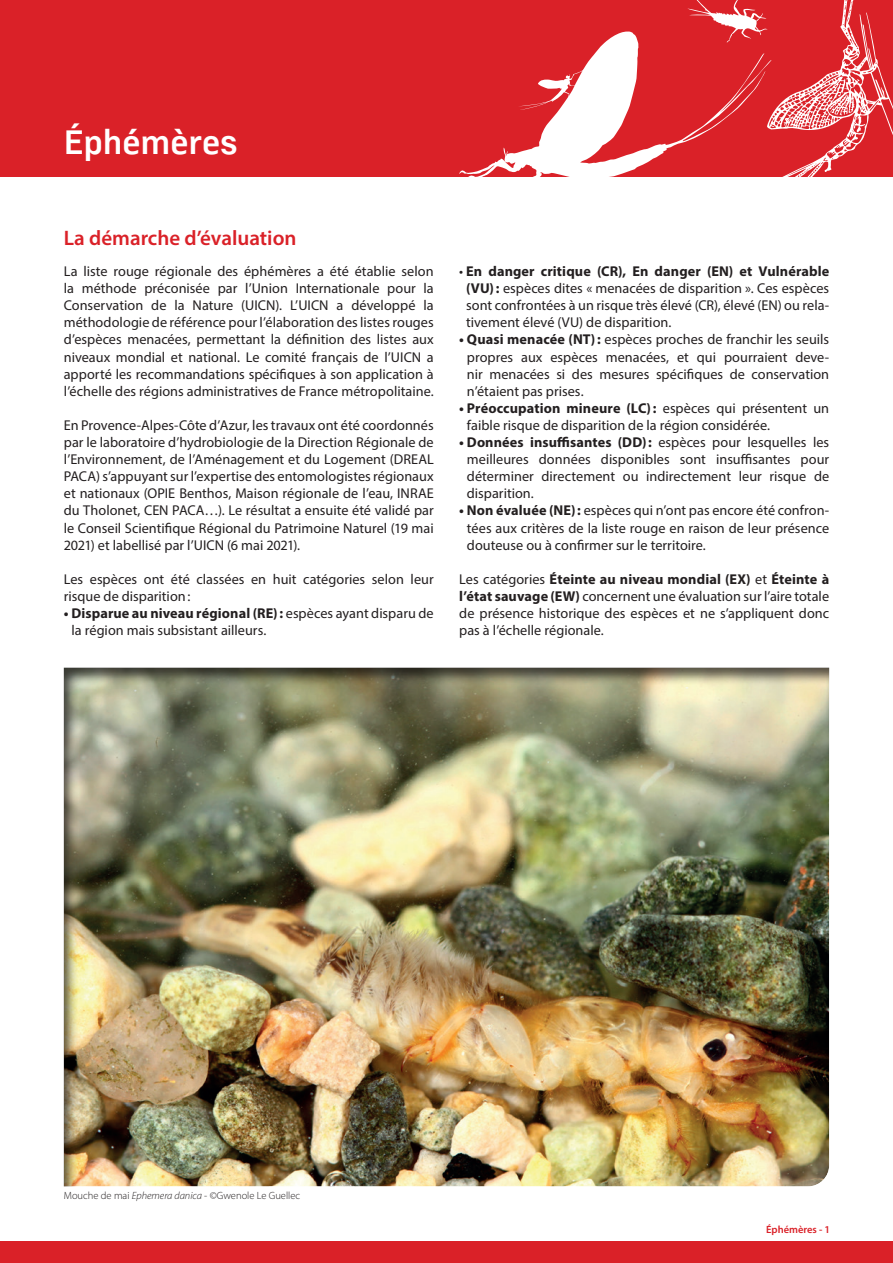
<style>
.page{position:relative;width:893px;height:1263px;background:#fff}
.page>*{position:absolute;margin:0;border:0;box-sizing:border-box;transform-origin:0 0}
.t1{font:600 33px "Margin MVB";color:#fff}
.t2{font:600 21px "Myriad Pro";color:#da2128}
.t3{font:14.25px/17.1px "Myriad Pro";color:#231f20;text-align:justify}
.t4{font:300 10.5px "Myriad Pro";color:#231f20}
.t5{font:600 10.5px "Myriad Pro";color:#da2128}
.s1{font-weight:700}
.s2{font-style:italic}
</style>
<div class="page">
<div style="left:0;top:0;width:893px;height:176px;background:#da2128"></div>
<svg style="left:459px;top:31px;width:313px;height:146px"></svg>
<svg style="left:518px;top:69px;width:66px;height:41px"></svg>
<svg style="left:687px;top:0;width:206px;height:176px"></svg>
<div style="left:0;top:1242px;width:893px;height:21px;background:#da2128"></div>
<div style="left:63px;top:666px;width:767px;height:521px;background:#231f20;opacity:.75"></div>
<h1 class="t1" style="left:64px;top:118px;width:175px">Éphémères</h1>
<h2 class="t2" style="left:64px;top:225px;width:234px">La démarche d’évaluation</h2>
<p class="t3" style="left:64px;top:262px;width:371px">La liste rouge régionale des éphémères a été établie selon la méthode préconisée par l’Union Internationale pour la Conservation de la Nature (UICN). L’UICN a développé la méthodologie de référence pour l’élaboration des listes rouges d’espèces menacées, permettant la définition des listes aux niveaux mondial et national. Le comité français de l’UICN a apporté les recommandations spécifiques à son application à l’échelle des régions administratives de France métropolitaine.</p>
<p class="t3" style="left:64px;top:416px;width:371px">En Provence-Alpes-Côte d’Azur, les travaux ont été coordonnés par le laboratoire d’hydrobiologie de la Direction Régionale de l’Environnement, de l’Aménagement et du Logement (DREAL PACA) s’appuyant sur l’expertise des entomologistes régionaux et nationaux (OPIE Benthos, Maison régionale de l’eau, INRAE du Tholonet, CEN PACA…). Le résultat a ensuite été validé par le Conseil Scientifique Régional du Patrimoine Naturel (19 mai 2021) et labellisé par l’UICN (6 mai 2021).</p>
<p class="t3" style="left:64px;top:570px;width:371px">Les espèces ont été classées en huit catégories selon leur risque de disparition:</p>
<p class="t3" style="left:71px;top:604px;width:364px;text-indent:-8px"><span class="s1">• Disparue au niveau régional (RE):</span> espèces ayant disparu de la région mais subsistant ailleurs.</p>
<p class="t3" style="left:466px;top:262px;width:365px;text-indent:-7px">• <span class="s1">En danger critique (CR), En danger (EN) et Vulnérable (VU):</span> espèces dites « menacées de disparition ». Ces espèces sont confrontées à un risque très élevé (CR), élevé (EN) ou rela&shy;tivement élevé (VU) de disparition.</p>
<p class="t3" style="left:467px;top:331px;width:364px;text-indent:-8px"><span class="s1">• Quasi menacée (NT):</span> espèces proches de franchir les seuils propres aux espèces menacées, et qui pourraient deve&shy;nir menacées si des mesures spécifiques de conservation n’étaient pas prises.</p>
<p class="t3" style="left:467px;top:399px;width:364px;text-indent:-8px"><span class="s1">• Préoccupation mineure (LC):</span> espèces qui présentent un faible risque de disparition de la région considérée.</p>
<p class="t3" style="left:467px;top:433px;width:364px;text-indent:-8px"><span class="s1">• Données insuffisantes (DD):</span> espèces pour lesquelles les meilleures données disponibles sont insuffisantes pour déterminer directement ou indirectement leur risque de disparition.</p>
<p class="t3" style="left:467px;top:502px;width:364px;text-indent:-8px"><span class="s1">• Non évaluée (NE):</span> espèces qui n’ont pas encore été confron&shy;tées aux critères de la liste rouge en raison de leur présence douteuse ou à confirmer sur le territoire.</p>
<p class="t3" style="left:459px;top:570px;width:371px">Les catégories <span class="s1">Éteinte au niveau mondial (EX)</span> et <span class="s1">Éteinte à l’état sauvage (EW)</span> concernent une évaluation sur l’aire totale de présence historique des espèces et ne s’appliquent donc pas à l’échelle régionale.</p>
<p class="t4" style="left:64px;top:1189px;width:238px">Mouche de mai <span class="s2">Ephemera danica</span> - ©Gwenole Le Guellec</p>
<p class="t5" style="left:766px;top:1223px;width:66px">Éphémères - 1</p>
</div>
